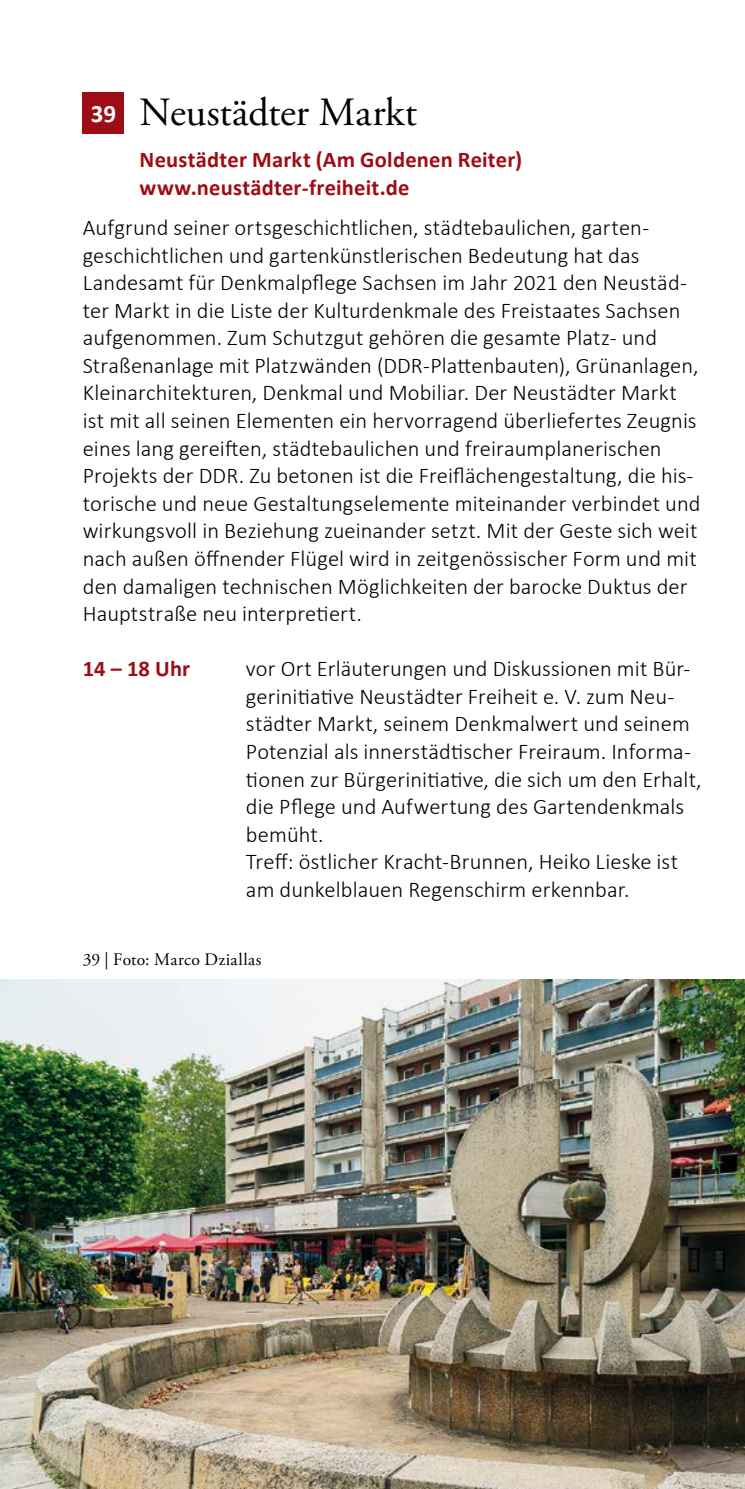
<style>
.page{position:relative;width:745px;height:1489px;background:#fff}
.page>*{position:absolute;margin:0;border:0;box-sizing:border-box;transform-origin:0 0}
.t1{font:40px "Adobe Garamond Pro";color:#000}
.Mengentext_ohne_Einzug{font:300 22.5px/27.5px "Calibri";letter-spacing:.005em;color:#000}
.Adresse{font:700 22.5px "Calibri";letter-spacing:.01em;color:#9d0d15}
.Uhrzeit_Rubinrot{font:700 22.5px "Calibri";letter-spacing:.005em;color:#9d0d15}
.BU{font:17.5px "Adobe Garamond Pro";letter-spacing:.02em;color:#000}
.s1{font-family:"Calibri";font-weight:700;font-size:25px;color:#fff}
</style>
<div class="page">
<div style="left:83px;top:92px;width:41px;height:42px;background:#9d0d15"></div>
<img style="left:0;top:979px;width:744px;height:509px">
<h3 class="t1" style="left:91px;top:88px;width:328px"><span class="s1">39</span> Neustädter Markt</h3>
<p class="Adresse" style="left:139px;top:144px;width:384px">Neustädter Markt (Am Goldenen Reiter)</p>
<p class="Adresse" style="left:139px;top:171px;width:271px">www.neustädter-freiheit.de</p>
<p class="Mengentext_ohne_Einzug" style="left:83px;top:213px;width:619px">Aufgrund seiner ortsgeschichtlichen, städtebaulichen, garten&shy;geschichtlichen und gartenkünstlerischen Bedeutung hat das Landesamt für Denkmalpflege Sachsen im Jahr 2021 den Neustäd&shy;ter Markt in die Liste der Kulturdenkmale des Freistaates Sachsen aufgenommen. Zum Schutzgut gehören die gesamte Platz- und Straßenanlage mit Platzwänden (DDR-Plattenbauten), Grünanlagen, Kleinarchitekturen, Denkmal und Mobiliar. Der Neustädter Markt ist mit all seinen Elementen ein hervorragend überliefertes Zeugnis eines lang gereiften, städtebaulichen und freiraumplanerischen Projekts der DDR. Zu betonen ist die Freiflächengestaltung, die his&shy;torische und neue Gestaltungselemente miteinander verbindet und wirkungsvoll in Beziehung zueinander setzt. Mit der Geste sich weit nach außen öffnender Flügel wird in zeitgenössischer Form und mit den damaligen technischen Möglichkeiten der barocke Duktus der Hauptstraße neu interpretiert.</p>
<p class="Uhrzeit_Rubinrot" style="left:83px;top:652px;width:109px">14 – 18 Uhr</p>
<p class="Mengentext_ohne_Einzug" style="left:246px;top:654px;width:457px">vor Ort Erläuterungen und Diskussionen mit Bür&shy;gerinitiative Neustädter Freiheit e. V. zum Neu&shy;städter Markt, seinem Denkmalwert und seinem Potenzial als innerstädtischer Freiraum. Informa&shy;tionen zur Bürgerinitiative, die sich um den Erhalt, die Pflege und Aufwertung des Gartendenkmals bemüht.</p>
<p class="Mengentext_ohne_Einzug" style="left:246px;top:847px;width:433px">Treff: östlicher Kracht-Brunnen, Heiko Lieske ist am dunkelblauen Regenschirm erkennbar.</p>
<p class="BU" style="left:83px;top:948px;width:180px">39 | Foto: Marco Dziallas</p>
</div>
